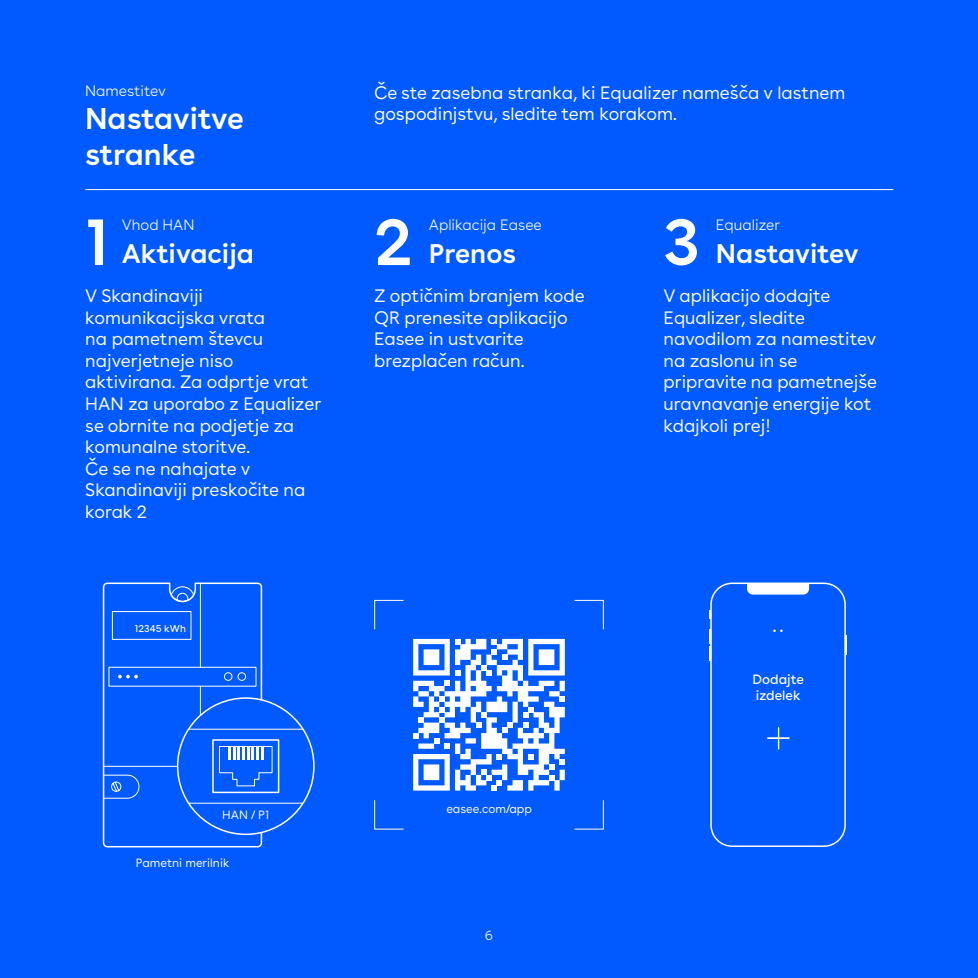
<style>
.page{position:relative;width:978px;height:978px;background:#005aff}
.page>*{position:absolute;margin:0;border:0;box-sizing:border-box;transform-origin:0 0}
.BIG_numbers_white{font:600 66px "Buenos Aires";color:#fff}
.Title_white{font:600 30px/36px "Buenos Aires";color:#fff}
.Title_white_small{font:600 27px "Buenos Aires";color:#fff}
.Body_white{font:18px/21.6px "Buenos Aires";color:#fff}
.Subtitle_light_white{font:300 15px "Buenos Aires";color:#fff}
.t1{font:13.5px/16.2px "Buenos Aires";color:#fff}
.t2{font:300 13.5px "Buenos Aires";color:#fff}
.t3{font:12px "Buenos Aires";color:#fff}
.t4{font:9.9px "Buenos Aires";color:#fff}
</style>
<div class="page">
<hr style="left:85px;top:189px;width:808px;height:1px;background:#fff">
<div style="left:710px;top:583px;width:136px;height:264px;border:2px solid #fff;border-radius:21px"></div>
<svg style="left:747px;top:583px;width:62px;height:12px"></svg>
<svg style="left:709px;top:611px;width:2px;height:8px"></svg>
<svg style="left:845px;top:635px;width:2px;height:19px"></svg>
<svg style="left:709px;top:629px;width:2px;height:31px"></svg>
<svg style="left:773px;top:629px;width:10px;height:3px"></svg>
<svg style="left:767px;top:727px;width:23px;height:23px"></svg>
<svg style="left:374px;top:599px;width:30px;height:31px"></svg>
<svg style="left:574px;top:599px;width:30px;height:31px"></svg>
<svg style="left:574px;top:800px;width:30px;height:30px"></svg>
<svg style="left:374px;top:800px;width:30px;height:30px"></svg>
<svg style="left:413px;top:639px;width:152px;height:152px"></svg>
<svg style="left:102px;top:586px;width:161px;height:262px"></svg>
<div style="left:178px;top:698px;width:136px;height:136px;background:#005aff;border-radius:50%"></div>
<hr style="left:185px;top:729px;width:122px;height:1px;background:#fff">
<hr style="left:185px;top:803px;width:122px;height:1px;background:#fff">
<div style="left:212px;top:739px;width:67px;height:54px;border:2px solid #fff"></div>
<svg style="left:103px;top:582px;width:170px;height:217px"></svg>
<p class="Subtitle_light_white" style="left:85px;top:79px;width:82px">Namestitev</p>
<p class="Title_white" style="left:85px;top:97px;width:160px">Nastavitve stranke</p>
<p class="BIG_numbers_white" style="left:85px;top:187px;width:26px">1</p>
<p class="Subtitle_light_white" style="left:122px;top:213px;width:74px">Vhod HAN</p>
<p class="Title_white_small" style="left:122px;top:231px;width:134px">Aktivacija</p>
<p class="Body_white" style="left:85px;top:283px;width:238px">V Skandinaviji komunikacijska vrata<br>na pametnem števcu najverjetneje niso aktivirana. Za odprtje vrat<br>HAN za uporabo z Equalizer se obrnite na podjetje za komunalne storitve.</p>
<p class="Body_white" style="left:85px;top:456px;width:222px">Če se ne nahajate v<br>Skandinaviji preskočite na korak 2</p>
<p class="t4" style="left:135px;top:621px;width:53px">12345 kWh</p>
<p class="t3" style="left:222px;top:806px;width:48px">HAN / P1</p>
<p class="t3" style="left:136px;top:853px;width:95px">Pametni merilnik</p>
<p class="Body_white" style="left:374px;top:80px;width:473px">Če ste zasebna stranka, ki Equalizer namešča v lastnem gospodinjstvu, sledite tem korakom.</p>
<p class="BIG_numbers_white" style="left:374px;top:187px;width:40px">2</p>
<p class="BIG_numbers_white" style="left:663px;top:187px;width:38px">3</p>
<p class="Subtitle_light_white" style="left:429px;top:213px;width:114px">Aplikacija Easee</p>
<p class="Subtitle_light_white" style="left:716px;top:213px;width:66px">Equalizer</p>
<p class="Title_white_small" style="left:716px;top:231px;width:144px">Nastavitev</p>
<p class="Title_white_small" style="left:429px;top:231px;width:89px">Prenos</p>
<p class="Body_white" style="left:374px;top:283px;width:212px">Z optičnim branjem kode<br>QR prenesite aplikacijo<br>Easee in ustvarite brezplačen račun.</p>
<p class="Body_white" style="left:664px;top:283px;width:215px">V aplikacijo dodajte<br>Equalizer, sledite navodilom za namestitev na zaslonu in se pripravite na pametnejše uravnavanje energije kot kdajkoli prej!</p>
<p class="t3" style="left:446px;top:799px;width:87px">easee.com/app</p>
<p class="t2" style="left:485px;top:925px;width:10px">6</p>
<p class="t1" style="left:753px;top:670px;width:53px">Dodajte izdelek</p>
</div>
